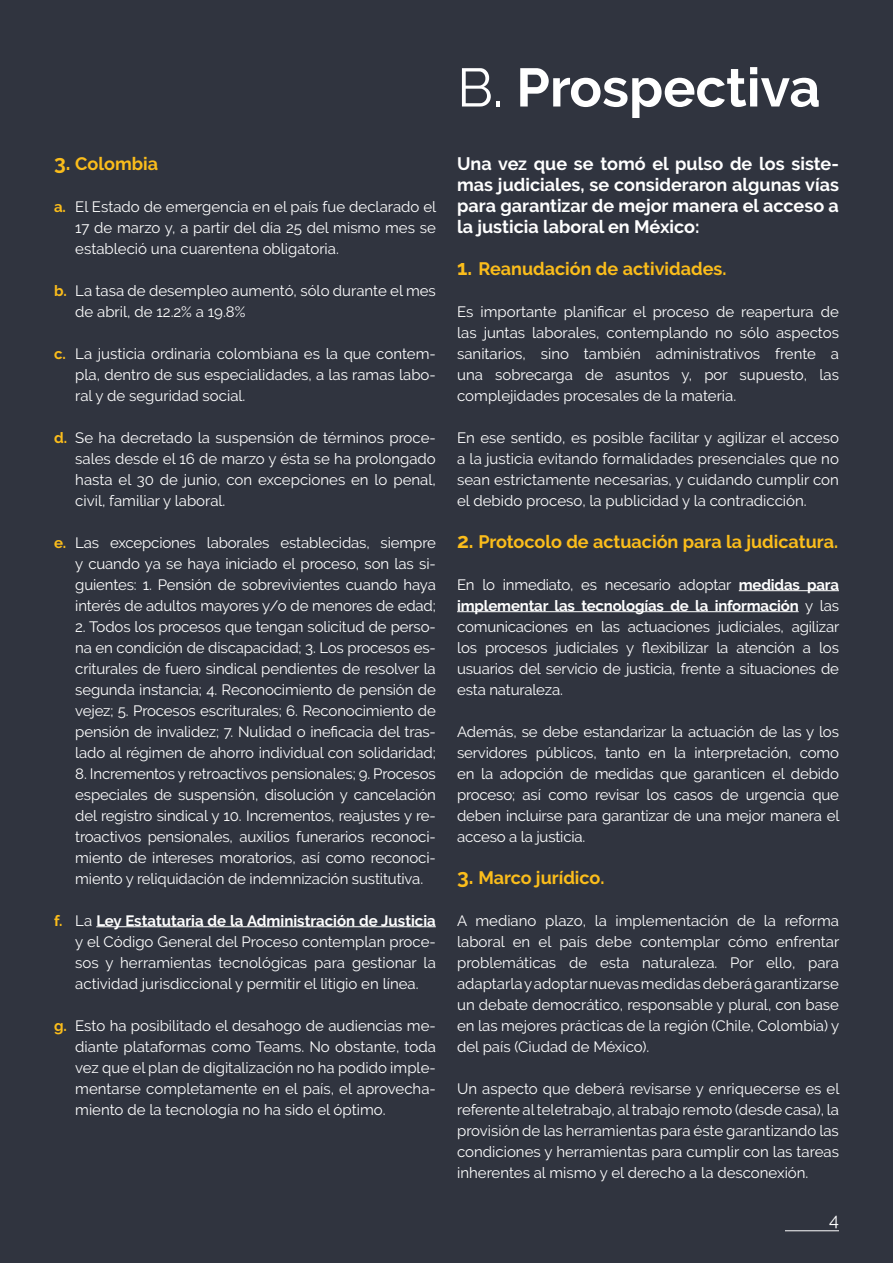
<style>
.page{position:relative;width:893px;height:1263px;background:#30343f}
.page>*{position:absolute;margin:0;border:0;box-sizing:border-box;transform-origin:0 0}
.t1{font:700 54px "Raleway";color:#fff}
.t2{font:700 18px/21px "Raleway";color:#fff;text-align:justify}
.t3{font:700 18px "Raleway";color:#fbbd1b}
.t4{font:18px "Raleway";color:#fff}
.t5{font:15px/21px "Raleway";color:#fff;text-align:justify}
.s1{font-size:21px}
.s2{font-weight:700;color:#fbbd1b}
.s3{font-weight:700}
.s4{font-weight:400}
</style>
<div class="page">
<hr style="left:785px;top:1230px;width:54px;height:1px;background:#fff">
<hr style="left:96px;top:926px;width:340px;height:1px;background:#fff">
<hr style="left:739px;top:590px;width:100px;height:1px;background:#fff">
<hr style="left:457px;top:611px;width:342px;height:1px;background:#fff">
<p class="t3" style="left:54px;top:153px;width:106px"><span class="s1">3.</span> Colombia</p>
<p class="t5" style="left:75px;top:196px;width:363px;text-indent:-21px"><span class="s2">a.</span> El Estado de emergencia en el país fue declarado el 17 de marzo y, a partir del día 25 del mismo mes se estableció una cuarentena obligatoria.</p>
<p class="t5" style="left:75px;top:280px;width:362px;text-indent:-21px"><span class="s2">b.</span> La tasa de desempleo aumentó, sólo durante el mes de abril, de 12.2% a 19.8%</p>
<p class="t5" style="left:75px;top:343px;width:362px;text-indent:-21px"><span class="s2">c.</span> La justicia ordinaria colombiana es la que contem&shy;pla, dentro de sus especialidades, a las ramas labo&shy;ral y de seguridad social.</p>
<p class="t5" style="left:75px;top:427px;width:362px;text-indent:-21px"><span class="s2">d.</span> Se ha decretado la suspensión de términos proce&shy;sales desde el 16 de marzo y ésta se ha prolongado hasta el 30 de junio, con excepciones en lo penal, civil, familiar y laboral.</p>
<p class="t5" style="left:75px;top:532px;width:362px;text-indent:-21px"><span class="s2">e.</span> Las excepciones laborales establecidas, siempre y cuando ya se haya iniciado el proceso, son las si&shy;guientes: 1. Pensión de sobrevivientes cuando haya interés de adultos mayores y/o de menores de edad;</p>
<p class="t5" style="left:75px;top:616px;width:362px">2. Todos los procesos que tengan solicitud de perso&shy;na en condición de discapacidad; 3. Los procesos es&shy;criturales de fuero sindical pendientes de resolver la segunda instancia; 4. Reconocimiento de pensión de vejez; 5. Procesos escriturales; 6. Reconocimiento de pensión de invalidez; 7. Nulidad o ineficacia del tras&shy;lado al régimen de ahorro individual con solidaridad;</p>
<p class="t5" style="left:75px;top:763px;width:362px">8. Incrementos y retroactivos pensionales; 9. Procesos especiales de suspensión, disolución y cancelación del registro sindical y 10. Incrementos, reajustes y re&shy;troactivos pensionales, auxilios funerarios reconoci&shy;miento de intereses moratorios, así como reconoci&shy;miento y reliquidación de indemnización sustitutiva.</p>
<p class="t5" style="left:75px;top:910px;width:362px;text-indent:-21px"><span class="s2">f.</span> La <span class="s3">Ley Estatutaria de la Administración de Justicia </span>y el Código General del Proceso contemplan proce&shy;sos y herramientas tecnológicas para gestionar la actividad jurisdiccional y permitir el litigio en línea.</p>
<p class="t5" style="left:75px;top:1015px;width:362px;text-indent:-21px"><span class="s2">g.</span> Esto ha posibilitado el desahogo de audiencias me&shy;diante plataformas como Teams. No obstante, toda vez que el plan de digitalización no ha podido imple&shy;mentarse completamente en el país, el aprovecha&shy;miento de la tecnología no ha sido el óptimo.</p>
<h1 class="t1" style="left:457px;top:57px;width:365px"><span class="s4">B.</span> Prospectiva</h1>
<p class="t2" style="left:457px;top:153px;width:383px">Una vez que se tomó el pulso de los siste&shy;mas judiciales, se consideraron algunas vías para garantizar de mejor manera el acceso a la justicia laboral en México:</p>
<p class="t3" style="left:457px;top:258px;width:271px"><span class="s1">1.</span> Reanudación de actividades.</p>
<p class="t5" style="left:457px;top:301px;width:383px">Es importante planificar el proceso de reapertura de las juntas laborales, contemplando no sólo aspectos sanitarios, sino también administrativos frente a una sobrecarga de asuntos y, por supuesto, las complejidades procesales de la materia.</p>
<p class="t5" style="left:457px;top:427px;width:383px">En ese sentido, es posible facilitar y agilizar el acceso a la justicia evitando formalidades presenciales que no sean estrictamente necesarias, y cuidando cumplir con el debido proceso, la publicidad y la contradicción.</p>
<p class="t3" style="left:457px;top:531px;width:382px"><span class="s1">2.</span> Protocolo de actuación para la judicatura.</p>
<p class="t5" style="left:457px;top:574px;width:384px">En lo inmediato, es necesario adoptar <span class="s3">medidas para implementar las tecnologías de la información</span> y las comunicaciones en las actuaciones judiciales, agilizar los procesos judiciales y flexibilizar la atención a los usuarios del servicio de justicia, frente a situaciones de esta naturaleza.</p>
<p class="t5" style="left:457px;top:721px;width:384px">Además, se debe estandarizar la actuación de las y los servidores públicos, tanto en la interpretación, como en la adopción de medidas que garanticen el debido proceso; así como revisar los casos de urgencia que deben incluirse para garantizar de una mejor manera el acceso a la justicia.</p>
<p class="t3" style="left:457px;top:867px;width:149px"><span class="s1">3.</span> Marco jurídico.</p>
<p class="t5" style="left:457px;top:910px;width:384px">A mediano plazo, la implementación de la reforma laboral en el país debe contemplar cómo enfrentar problemáticas de esta naturaleza. Por ello, para adaptarla y adoptar nuevas medidas deberá garantizarse un debate democrático, responsable y plural, con base en las mejores prácticas de la región (Chile, Colombia) y del país (Ciudad de México).</p>
<p class="t5" style="left:457px;top:1078px;width:384px">Un aspecto que deberá revisarse y enriquecerse es el referente al teletrabajo, al trabajo remoto (desde casa), la provisión de las herramientas para éste garantizando las condiciones y herramientas para cumplir con las tareas inherentes al mismo y el derecho a la desconexión.</p>
<p class="t4" style="left:829px;top:1209px;width:11px">4</p>
</div>
